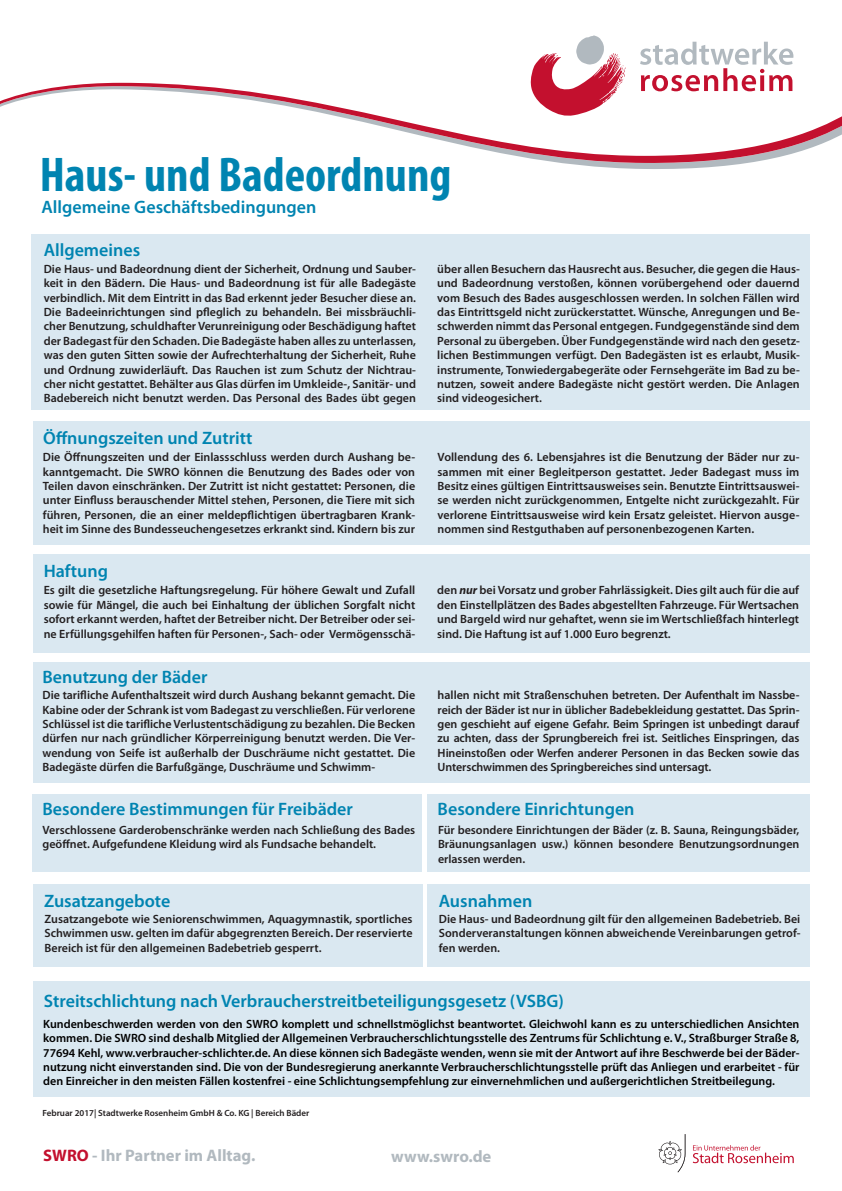
<style>
.page{position:relative;width:842px;height:1191px;background:#fff}
.page>*{position:absolute;margin:0;border:0;box-sizing:border-box;transform-origin:0 0}
.t1{font:700 condensed 49px "Myriad Pro";color:#0084b1}
.t2{font:600 18px "Myriad Pro";color:#0084b1}
.t3{font:700 16.7px "Myriad Pro";color:#b1b9bf}
.t4{font:600 12px/14.4px "Myriad Pro";color:#231f20;text-align:justify}
.t5{font:600 12px/14.4px "Myriad Pro";color:#000;text-align:justify}
.t6{font:600 9px "Myriad Pro";color:#231f20}
.s1{font-weight:700;font-style:italic}
.s2{color:#c3102e}
</style>
<div class="page">
<div style="left:32px;top:235px;width:778px;height:175px;background:#dae8f1"></div>
<div style="left:33px;top:421px;width:776px;height:123px;background:#dae8f1"></div>
<div style="left:33px;top:554px;width:776px;height:99px;background:#dae8f1"></div>
<div style="left:33px;top:662px;width:776px;height:121px;background:#dae8f1"></div>
<div style="left:33px;top:795px;width:389px;height:77px;background:#dae8f1"></div>
<div style="left:33px;top:884px;width:390px;height:82px;background:#dae8f1"></div>
<div style="left:427px;top:795px;width:382px;height:77px;background:#dae8f1"></div>
<div style="left:427px;top:884px;width:383px;height:82px;background:#dae8f1"></div>
<div style="left:33px;top:981px;width:776px;height:116px;background:#dae8f1"></div>
<svg style="left:530px;top:35px;width:96px;height:48px"></svg>
<svg style="left:640px;top:42px;width:153px;height:41px"></svg>
<svg style="left:693px;top:1145px;width:101px;height:18px"></svg>
<svg style="left:658px;top:1134px;width:27px;height:38px"></svg>
<svg style="left:571px;top:164px;width:168px;height:5px"></svg>
<svg style="left:0;top:83px;width:842px;height:81px"></svg>
<h1 class="t1" style="left:40px;top:144px;width:413px">Haus- und Badeordnung</h1>
<h2 class="t2" style="left:42px;top:195px;width:276px">Allgemeine Geschäftsbedingungen</h2>
<h2 class="t2" style="left:44px;top:238px;width:98px">Allgemeines</h2>
<p class="t4" style="left:44px;top:261px;width:374px">Die Haus- und Badeordnung dient der Sicherheit, Ordnung und Sauber&shy;keit in den Bädern. Die Haus- und Badeordnung ist für alle Badegäste verbindlich. Mit dem Eintritt in das Bad erkennt jeder Besucher diese an.<br>Die Badeeinrichtungen sind pfleglich zu behandeln. Bei missbräuchli&shy;cher Benutzung, schuldhafter Verunreinigung oder Beschädigung haftet der Badegast für den Schaden. Die Badegäste haben alles zu unterlassen, was den guten Sitten sowie der Aufrechterhaltung der Sicherheit, Ruhe und Ordnung zuwiderläuft. Das Rauchen ist zum Schutz der Nichtrau&shy;cher nicht gestattet. Behälter aus Glas dürfen im Umkleide-, Sanitär- und Badebereich nicht benutzt werden. Das Personal des Bades übt gegen</p>
<h2 class="t2" style="left:43px;top:427px;width:211px">Öffnungszeiten und Zutritt</h2>
<p class="t4" style="left:43px;top:449px;width:374px">Die Öffnungszeiten und der Einlassschluss werden durch Aushang be&shy;kanntgemacht. Die SWRO können die Benutzung des Bades oder von Teilen davon einschränken. Der Zutritt ist nicht gestattet: Personen, die unter Einfluss berauschender Mittel stehen, Personen, die Tiere mit sich führen, Personen, die an einer meldepflichtigen übertragbaren Krank&shy;heit im Sinne des Bundesseuchengesetzes erkrankt sind. Kindern bis zur</p>
<h2 class="t2" style="left:44px;top:560px;width:66px">Haftung</h2>
<p class="t4" style="left:44px;top:583px;width:373px">Es gilt die gesetzliche Haftungsregelung. Für höhere Gewalt und Zufall sowie für Mängel, die auch bei Einhaltung der üblichen Sorgfalt nicht sofort erkannt werden, haftet der Betreiber nicht. Der Betreiber oder sei&shy;ne Erfüllungsgehilfen haften für Personen-, Sach- oder Vermögensschä-</p>
<h2 class="t2" style="left:43px;top:665px;width:166px">Benutzung der Bäder</h2>
<p class="t4" style="left:43px;top:687px;width:374px">Die tarifliche Aufenthaltszeit wird durch Aushang bekannt gemacht. Die Kabine oder der Schrank ist vom Badegast zu verschließen. Für verlorene Schlüssel ist die tarifliche Verlustentschädigung zu bezahlen. Die Becken dürfen nur nach gründlicher Körperreinigung benutzt werden. Die Ver&shy;wendung von Seife ist außerhalb der Duschräume nicht gestattet. Die Badegäste dürfen die Barfußgänge, Duschräume und Schwimm-</p>
<p class="t4" style="left:437px;top:261px;width:364px">über allen Besuchern das Hausrecht aus. Besucher, die gegen die Haus&shy;und Badeordnung verstoßen, können vorübergehend oder dauernd vom Besuch des Bades ausgeschlossen werden. In solchen Fällen wird das Eintrittsgeld nicht zurückerstattet. Wünsche, Anregungen und Be&shy;schwerden nimmt das Personal entgegen. Fundgegenstände sind dem Personal zu übergeben. Über Fundgegenstände wird nach den gesetz&shy;lichen Bestimmungen verfügt. Den Badegästen ist es erlaubt, Musik&shy;instrumente, Tonwiedergabegeräte oder Fernsehgeräte im Bad zu be&shy;nutzen, soweit andere Badegäste nicht gestört werden. Die Anlagen sind videogesichert.</p>
<p class="t4" style="left:438px;top:449px;width:363px">Vollendung des 6. Lebensjahres ist die Benutzung der Bäder nur zu&shy;sammen mit einer Begleitperson gestattet. Jeder Badegast muss im Besitz eines gültigen Eintrittsausweises sein. Benutzte Eintrittsauswei&shy;se werden nicht zurückgenommen, Entgelte nicht zurückgezahlt. Für verlorene Eintrittsausweise wird kein Ersatz geleistet. Hiervon ausge&shy;nommen sind Restguthaben auf personenbezogenen Karten.</p>
<p class="t4" style="left:437px;top:583px;width:363px">den <span class="s1">nur</span> bei Vorsatz und grober Fahrlässigkeit. Dies gilt auch für die auf den Einstellplätzen des Bades abgestellten Fahrzeuge. Für Wertsachen und Bargeld wird nur gehaftet, wenn sie im Wertschließfach hinterlegt sind. Die Haftung ist auf 1.000 Euro begrenzt.</p>
<p class="t4" style="left:438px;top:687px;width:363px">hallen nicht mit Straßenschuhen betreten. Der Aufenthalt im Nassbe&shy;reich der Bäder ist nur in üblicher Badebekleidung gestattet. Das Sprin&shy;gen geschieht auf eigene Gefahr. Beim Springen ist unbedingt darauf zu achten, dass der Sprungbereich frei ist. Seitliches Einspringen, das Hineinstoßen oder Werfen anderer Personen in das Becken sowie das Unterschwimmen des Springbereiches sind untersagt.</p>
<h2 class="t2" style="left:43px;top:797px;width:312px">Besondere Bestimmungen für Freibäder</h2>
<h2 class="t2" style="left:438px;top:797px;width:198px">Besondere Einrichtungen</h2>
<p class="t4" style="left:43px;top:822px;width:374px">Verschlossene Garderobenschränke werden nach Schließung des Bades geöffnet. Aufgefundene Kleidung wird als Fundsache behandelt.</p>
<p class="t4" style="left:438px;top:822px;width:363px">Für besondere Einrichtungen der Bäder (z. B. Sauna, Reingungsbäder, Bräunungsanlagen usw.) können besondere Benutzungsordnungen erlassen werden.</p>
<h2 class="t2" style="left:44px;top:889px;width:128px">Zusatzangebote</h2>
<h2 class="t2" style="left:439px;top:889px;width:95px">Ausnahmen</h2>
<p class="t4" style="left:45px;top:911px;width:369px">Zusatzangebote wie Seniorenschwimmen, Aquagymnastik, sportliches Schwimmen usw. gelten im dafür abgegrenzten Bereich. Der reservierte Bereich ist für den allgemeinen Badebetrieb gesperrt.</p>
<p class="t4" style="left:439px;top:911px;width:363px">Die Haus- und Badeordnung gilt für den allgemeinen Badebetrieb. Bei Sonderveranstaltungen können abweichende Vereinbarungen getrof&shy;fen werden.</p>
<h2 class="t2" style="left:44px;top:989px;width:521px">Streitschlichtung nach Verbraucherstreitbeteiligungsgesetz (VSBG)</h2>
<p class="t5" style="left:43px;top:1016px;width:758px">Kundenbeschwerden werden von den SWRO komplett und schnellstmöglichst beantwortet. Gleichwohl kann es zu unterschiedlichen Ansichten kommen. Die SWRO sind deshalb Mitglied der Allgemeinen Verbraucherschlichtungsstelle des Zentrums für Schlichtung e. V., Straßburger Straße 8, 77694 Kehl, www.verbraucher-schlichter.de. An diese können sich Badegäste wenden, wenn sie mit der Antwort auf ihre Beschwerde bei der Bäder&shy;nutzung nicht einverstanden sind. Die von der Bundesregierung anerkannte Verbraucherschlichtungsstelle prüft das Anliegen und erarbeitet - für den Einreicher in den meisten Fällen kostenfrei - eine Schlichtungsempfehlung zur einvernehmlichen und außergerichtlichen Streitbeilegung.</p>
<p class="t6" style="left:43px;top:1107px;width:268px">Februar 2017| Stadtwerke Rosenheim GmbH &amp; Co. KG | Bereich Bäder</p>
<h3 class="t3" style="left:43px;top:1144px;width:214px"><span class="s2">SWRO</span> - Ihr Partner im Alltag.</h3>
<h3 class="t3" style="left:391px;top:1145px;width:102px">www.swro.de</h3>
</div>
